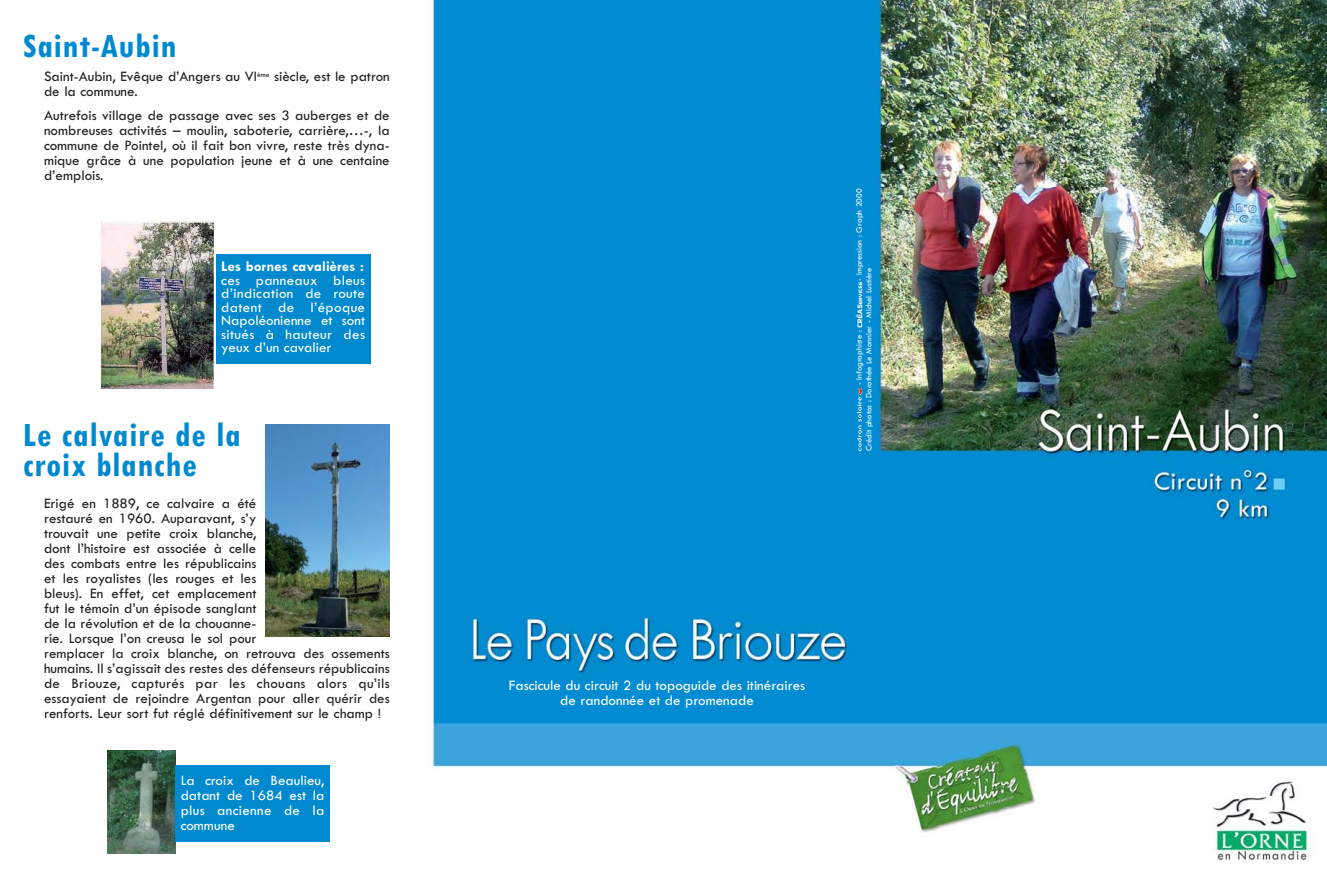
<style>
.page{position:relative;width:1327px;height:893px;background:#fff}
.page>*{position:absolute;margin:0;border:0;box-sizing:border-box;transform-origin:0 0}
.t1{font:700 condensed 36px/30px "Tw Cen";letter-spacing:.02em;color:#0089cf}
.t2{font:500 15px/15px "Tw Cen";color:#231f20}
.t3{font:500 15px/13.5px "Tw Cen";color:#fff;text-align:justify}
.t4{font:700 15px "Tw Cen";color:#fff}
.t5{font:500 8.7px "Tw Cen";color:#fff}
</style>
<div class="page">
<img style="left:101px;top:0;width:1226px;height:861px">
<img style="left:265px;top:425px;width:125px;height:211px">
<img style="left:102px;top:222px;width:112px;height:166px">
<img style="left:107px;top:750px;width:69px;height:104px">
<div style="left:216px;top:254px;width:155px;height:110px;background:#0089cf"></div>
<div style="left:175px;top:765px;width:155px;height:77px;background:#0089cf"></div>
<svg style="left:855px;top:282px;width:7px;height:45px"></svg>
<svg style="left:857px;top:388px;width:5px;height:63px"></svg>
<h1 class="t1" style="left:23px;top:34px;width:155px">Saint-Aubin</h1>
<p class="t2" style="left:44px;top:70px;width:347px">Saint-Aubin, Evêque d’Angers au VI<sup>ème</sup> siècle, est le patron de la commune.</p>
<p class="t2" style="left:44px;top:109px;width:347px;text-align:justify">Autrefois village de passage avec ses 3 auberges et de nombreuses activités – moulin, saboterie, carrière,…-, la commune de Pointel, où il fait bon vivre, reste très dyna&shy;mique grâce à une population jeune et à une centaine d’emplois.</p>
<p class="t4" style="left:221px;top:262px;width:144px">Les bornes cavalières :</p>
<p class="t3" style="left:221px;top:275px;width:145px">ces panneaux bleus d’indication de route datent de l’époque Napoléonienne et sont situés à hauteur des yeux d’un cavalier</p>
<h1 class="t1" style="left:23px;top:422px;width:219px">Le calvaire de la croix blanche</h1>
<p class="t2" style="left:44px;top:497px;width:347px">Erigé en 1889, ce calvaire a été<br>restauré en 1960. Auparavant, s’y<br>trouvait une petite croix blanche,<br>dont l’histoire est associée à celle<br>des combats entre les républicains<br>et les royalistes (les rouges et les<br>bleus). En effet, cet emplacement<br>fut le témoin d’un épisode sanglant<br>de la révolution et de la chouanne-<br>rie. Lorsque l’on creusa le sol pour<br>remplacer la croix blanche, on retrouva des ossements humains. Il s’agissait des restes des défenseurs républicains de Briouze, capturés par les chouans alors qu’ils essayaient de rejoindre Argentan pour aller quérir des renforts. Leur sort fut réglé définitivement sur le champ !</p>
<p class="t3" style="left:181px;top:774px;width:145px;line-height:15px">La croix de Beaulieu, datant de 1684 est la plus ancienne de la commune</p>
<p class="t5" style="left:856px;top:281px;width:94px;rotate:-90deg">- Impression : Graph 2000</p>
<p class="t5" style="left:866px;top:451px;width:185px;rotate:-90deg">Crédit photos : Dorothée Le Monnier - Michel Lustière</p>
<p class="t5" style="left:856px;top:385px;width:56px;rotate:-90deg">- Infographiste :</p>
<p class="t3" style="left:509px;top:679px;width:298px;line-height:15px;text-align:center">Fascicule du circuit 2 du topoguide des itinéraires de randonnée et de promenade</p>
</div>
